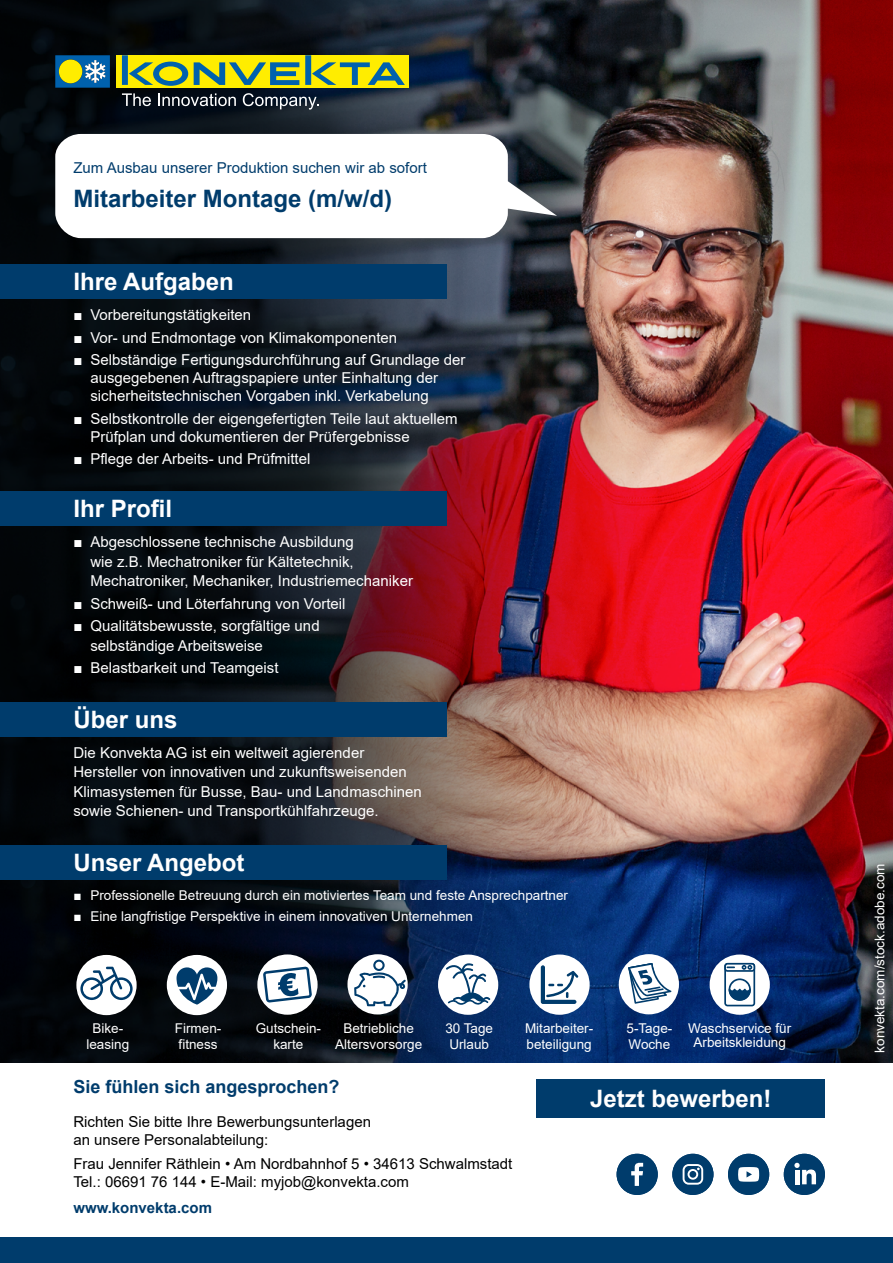
<style>
.page{position:relative;width:893px;height:1263px;background:#fff}
.page>*{position:absolute;margin:0;border:0;box-sizing:border-box;transform-origin:0 0}
.t1{font:700 24px "Arial";color:#fff}
.t2{font:700 24px "Arial";color:#003c6c}
.t3{font:700 18px "Arial";color:#003c6c}
.t4{font:15px/19.5px "Arial";color:#fff}
.t5{font:15px/18px "Arial";color:#000}
.t6{font:15px "Arial";color:#003c6c}
.t7{font:700 15px "Arial";color:#003c6c}
.t8{font:13.5px/16.2px "Arial";color:#fff;text-align:center}
</style>
<div class="page">
<img style="left:0;top:0;width:893px;height:1062px">
<div style="left:0;top:1237px;width:893px;height:26px;background:#003c6c"></div>
<svg style="left:55px;top:134px;width:502px;height:104px"></svg>
<div style="left:0;top:492px;width:446px;height:34px;background:#003c6c"></div>
<div style="left:537px;top:1079px;width:288px;height:38px;background:#003c6c"></div>
<div style="left:116px;top:55px;width:293px;height:33px;background:#ffed00"></div>
<svg style="left:122px;top:55px;width:283px;height:31px"></svg>
<svg style="left:122px;top:93px;width:29px;height:13px"></svg>
<svg style="left:158px;top:93px;width:78px;height:13px"></svg>
<svg style="left:243px;top:93px;width:76px;height:17px"></svg>
<svg style="left:55px;top:55px;width:55px;height:33px;background:#5a9084"></svg>
<div style="left:728px;top:1154px;width:41px;height:41px;background:#003c6c;border-radius:50%"></div>
<svg style="left:738px;top:1167px;width:21px;height:15px"></svg>
<div style="left:617px;top:1154px;width:41px;height:41px;background:#003c6c;border-radius:50%"></div>
<svg style="left:631px;top:1162px;width:12px;height:24px"></svg>
<div style="left:672px;top:1154px;width:41px;height:41px;background:#003c6c;border-radius:50%"></div>
<svg style="left:683px;top:1164px;width:20px;height:21px"></svg>
<div style="left:784px;top:1154px;width:41px;height:41px;background:#003c6c;border-radius:50%"></div>
<svg style="left:794px;top:1163px;width:22px;height:21px"></svg>
<div style="left:0;top:702px;width:446px;height:34px;background:#003c6c"></div>
<div style="left:0;top:265px;width:446px;height:34px;background:#003c6c"></div>
<div style="left:0;top:846px;width:446px;height:34px;background:#003c6c"></div>
<div style="left:76px;top:955px;width:61px;height:60px;background:#fff;border-radius:50%"></div>
<svg style="left:80px;top:967px;width:53px;height:33px"></svg>
<div style="left:167px;top:955px;width:60px;height:60px;background:#fff;border-radius:50%"></div>
<svg style="left:176px;top:967px;width:41px;height:38px"></svg>
<div style="left:257px;top:954px;width:61px;height:61px;background:#fff;border-radius:50%"></div>
<svg style="left:263px;top:966px;width:49px;height:36px"></svg>
<svg style="left:347px;top:954px;width:61px;height:61px"></svg>
<svg style="left:354px;top:960px;width:52px;height:46px"></svg>
<div style="left:529px;top:954px;width:61px;height:61px;background:#fff;border-radius:50%"></div>
<svg style="left:541px;top:965px;width:37px;height:39px"></svg>
<div style="left:619px;top:954px;width:60px;height:60px;background:#fff;border-radius:50%"></div>
<svg style="left:628px;top:963px;width:43px;height:41px"></svg>
<div style="left:710px;top:954px;width:60px;height:61px;background:#fff;border-radius:50%"></div>
<svg style="left:724px;top:963px;width:31px;height:43px"></svg>
<div style="left:438px;top:954px;width:60px;height:61px;background:#fff;border-radius:50%"></div>
<svg style="left:446px;top:963px;width:44px;height:43px"></svg>
<p class="t6" style="left:73px;top:157px;width:355px">Zum Ausbau unserer Produktion suchen wir ab sofort</p>
<h1 class="t2" style="left:73px;top:182px;width:320px">Mitarbeiter Montage (m/w/d)</h1>
<h1 class="t1" style="left:73px;top:265px;width:162px">Ihre Aufgaben</h1>
<p class="t4" style="left:73px;top:305px;width:179px">■ Vorbereitungstätigkeiten</p>
<p class="t4" style="left:73px;top:328px;width:325px">■ Vor- und Endmontage von Klimakomponenten</p>
<p class="t4" style="left:90px;top:351px;width:377px;line-height:18px;text-indent:-17px">■ Selbständige Fertigungsdurchführung auf Grundlage der ausgegebenen Auftragspapiere unter Einhaltung der sicherheitstechnischen Vorgaben inkl. Verkabelung</p>
<p class="t4" style="left:90px;top:409px;width:369px;line-height:18px;text-indent:-17px">■ Selbstkontrolle der eigengefertigten Teile laut aktuellem<br>Prüfplan und dokumentieren der Prüfergebnisse</p>
<p class="t4" style="left:73px;top:449px;width:239px">■ Pflege der Arbeits- und Prüfmittel</p>
<h1 class="t1" style="left:73px;top:492px;width:100px">Ihr Profil</h1>
<p class="t4" style="left:90px;top:532px;width:324px;text-indent:-17px">■ Abgeschlossene technische Ausbildung<br>wie z.B. Mechatroniker für Kältetechnik,<br>Mechatroniker, Mechaniker, Industriemechaniker</p>
<p class="t4" style="left:73px;top:594px;width:274px">■ Schweiß- und Löterfahrung von Vorteil</p>
<p class="t4" style="left:90px;top:616px;width:231px;text-indent:-17px">■ Qualitätsbewusste, sorgfältige und selbständige Arbeitsweise</p>
<p class="t4" style="left:73px;top:658px;width:207px">■ Belastbarkeit und Teamgeist</p>
<h1 class="t1" style="left:73px;top:703px;width:106px">Über uns</h1>
<p class="t4" style="left:73px;top:743px;width:350px">Die Konvekta AG ist ein weltweit agierender Hersteller von innovativen und zukunftsweisenden Klimasystemen für Busse, Bau- und Landmaschinen sowie Schienen- und Transportkühlfahrzeuge.</p>
<h1 class="t1" style="left:73px;top:846px;width:173px">Unser Angebot</h1>
<p class="t8" style="left:73px;top:887px;width:496px">■ Professionelle Betreuung durch ein motiviertes Team und feste Ansprechpartner</p>
<p class="t8" style="left:73px;top:908px;width:401px">■ Eine langfristige Perspektive in einem innovativen Unternehmen</p>
<p class="t8" style="left:445px;top:1020px;width:49px;text-align:left">30 Tage<br>Urlaub</p>
<p class="t8" style="left:86px;top:1020px;width:44px">Bike&shy;leasing</p>
<p class="t8" style="left:175px;top:1020px;width:48px;text-align:left">Firmen&shy;fitness</p>
<p class="t8" style="left:256px;top:1020px;width:67px">Gutschein&shy;karte</p>
<p class="t8" style="left:335px;top:1020px;width:89px">Betriebliche<br>Altersvorsorge</p>
<p class="t8" style="left:525px;top:1020px;width:70px;text-align:left">Mitarbeiter&shy;beteiligung</p>
<p class="t8" style="left:627px;top:1020px;width:47px;text-align:left">5-Tage-<br>Woche</p>
<p class="t8" style="left:688px;top:1021px;width:105px;line-height:14.2px">Waschservice für<br>Arbeitskleidung</p>
<p class="t3" style="left:73px;top:1074px;width:268px">Sie fühlen sich angesprochen?</p>
<p class="t5" style="left:73px;top:1113px;width:299px">Richten Sie bitte Ihre Bewerbungsunterlagen an unsere Personalabteilung:</p>
<p class="t5" style="left:73px;top:1155px;width:441px">Frau Jennifer Räthlein • Am Nordbahnhof 5 • 34613 Schwalmstadt<br>Tel.: 06691 76 144 • E-Mail: myjob@konvekta.com</p>
<p class="t7" style="left:73px;top:1197px;width:140px">www.konvekta.com</p>
<h1 class="t1" style="left:590px;top:1081px;width:183px">Jetzt bewerben!</h1>
<p class="t8" style="left:871px;top:1053px;width:191px;rotate:-90deg">konvekta.com/stock.adobe.com</p>
</div>
